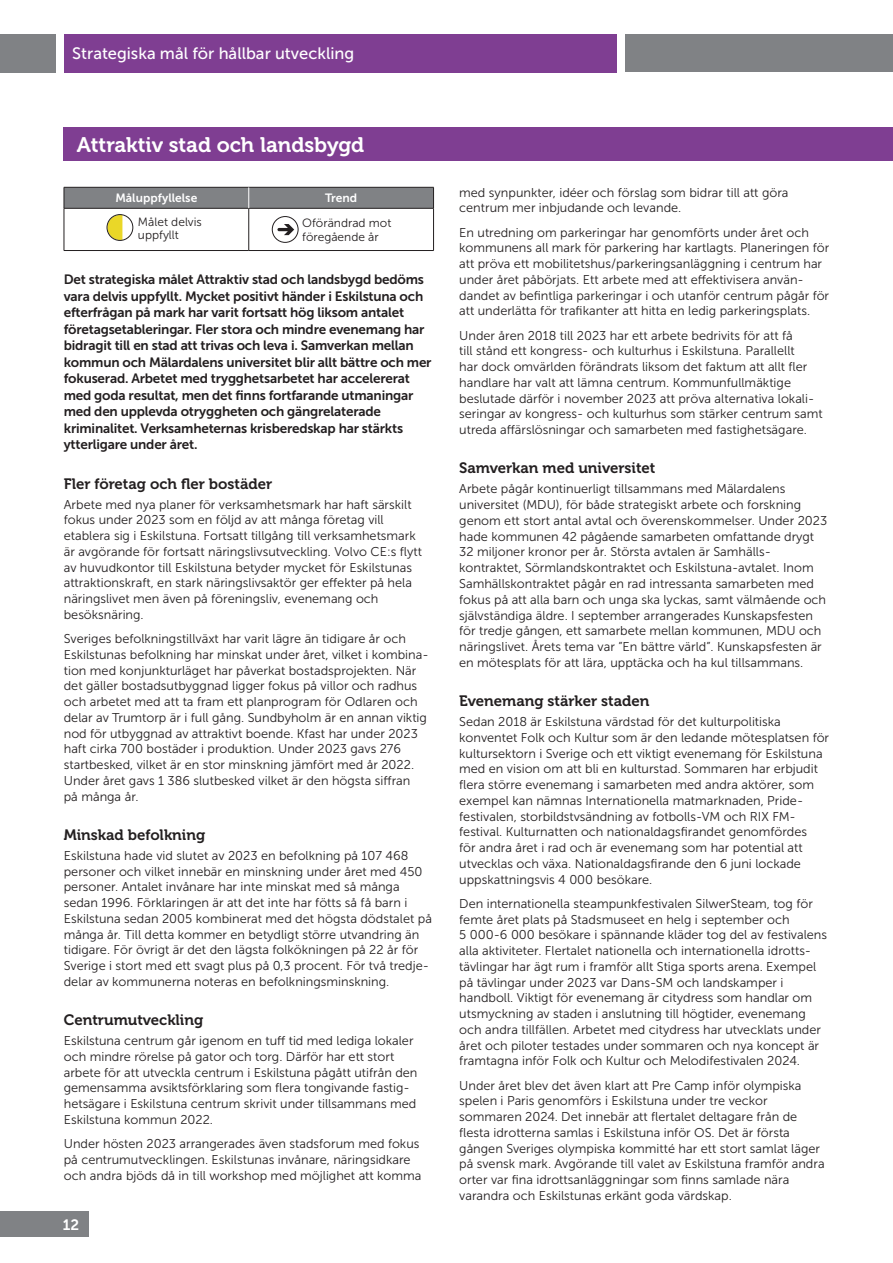
<style>
.page{position:relative;width:893px;height:1263px;background:#fff}
.page>*{position:absolute;margin:0;border:0;box-sizing:border-box;transform-origin:0 0}
.rubrik_med_lila_platta{font:21px "Museo 700";color:#fff}
.åtagande_text{font:16.5px "Museo Sans 500";color:#fff}
.mellanrubrik{font:15px "Museo 700";color:#231f20}
.t1{font:15px "Museo Sans 700";color:#fff}
.ingress{font:13.5px/16.5px "Museo Sans 700";letter-spacing:-.015em;color:#231f20}
.brödtext{font:12.75px/15.8px "Museo Sans 300";color:#231f20}
.brödtext-2{font:12px/13.5px "Museo Sans 300";color:#231f20}
.tabell_text_fet{font:12px "Museo Sans 700";color:#fff}
</style>
<div class="page">
<div style="left:0;top:1211px;width:89px;height:26px;background:#808285"></div>
<hr style="left:64px;top:208px;width:185px;height:1px;background:#231f20">
<hr style="left:64px;top:208px;width:1px;height:42px;background:#231f20">
<hr style="left:249px;top:208px;width:185px;height:1px;background:#231f20">
<hr style="left:248px;top:208px;width:1px;height:42px;background:#231f20">
<hr style="left:433px;top:208px;width:1px;height:42px;background:#231f20">
<hr style="left:64px;top:250px;width:185px;height:1px;background:#231f20">
<hr style="left:249px;top:250px;width:185px;height:1px;background:#231f20">
<svg style="left:64px;top:187px;width:370px;height:21px;background:#7b7d80"></svg>
<svg style="left:107px;top:215px;width:26px;height:25px"></svg>
<svg style="left:107px;top:215px;width:15px;height:25px"></svg>
<div style="left:107px;top:214px;width:26px;height:27px;border:1px solid #231f20;border-radius:50%"></div>
<div style="left:272px;top:216px;width:26px;height:27px;border:1px solid #231f20;border-radius:50%"></div>
<svg style="left:277px;top:224px;width:17px;height:11px"></svg>
<div style="left:64px;top:34px;width:553px;height:38px;background:#7f3e92"></div>
<div style="left:0;top:34px;width:55px;height:38px;background:#808285"></div>
<div style="left:625px;top:34px;width:268px;height:38px;background:#808285"></div>
<div style="left:64px;top:128px;width:829px;height:33px;background:#7f3e92"></div>
<p class="åtagande_text" style="left:72px;top:45px;width:283px">Strategiska mål för hållbar utveckling</p>
<p class="rubrik_med_lila_platta" style="left:77px;top:133px;width:289px">Attraktiv stad och landsbygd</p>
<p class="tabell_text_fet" style="left:115px;top:191px;width:83px">Måluppfyllelse</p>
<p class="tabell_text_fet" style="left:325px;top:191px;width:34px">Trend</p>
<p class="brödtext-2" style="left:138px;top:215px;width:65px">Målet delvis uppfyllt</p>
<p class="brödtext-2" style="left:302px;top:216px;width:91px">Oförändrad mot föregående år</p>
<p class="ingress" style="left:64px;top:271px;width:369px">Det strategiska målet Attraktiv stad och landsbygd bedöms vara delvis uppfyllt. Mycket positivt händer i Eskilstuna och efterfrågan på mark har varit fortsatt hög liksom antalet företagsetableringar. Fler stora och mindre evenemang har bidragit till en stad att trivas och leva i. Samverkan mellan kommun och Mälardalens universitet blir allt bättre och mer fokuserad. Arbetet med trygghetsarbetet har accelererat med goda resultat, men det finns fortfarande utmaningar med den upplevda otryggheten och gängrelaterade kriminalitet. Verksamheternas krisberedskap har stärkts ytterligare under året.</p>
<p class="mellanrubrik" style="left:64px;top:475px;width:210px">Fler företag och fler bostäder</p>
<p class="brödtext" style="left:64px;top:496px;width:360px">Arbete med nya planer för verksamhetsmark har haft särskilt fokus under 2023 som en följd av att många företag vill etablera sig i Eskilstuna. Fortsatt tillgång till verksamhetsmark är avgörande för fortsatt näringslivsutveckling. Volvo CE:s flytt av huvudkontor till Eskilstuna betyder mycket för Eskilstunas attraktionskraft, en stark näringslivsaktör ger effekter på hela näringslivet men även på föreningsliv, evenemang och besöksnäring.</p>
<p class="brödtext" style="left:64px;top:631px;width:366px">Sveriges befolkningstillväxt har varit lägre än tidigare år och Eskilstunas befolkning har minskat under året, vilket i kombina&shy;tion med konjunkturläget har påverkat bostadsprojekten. När det gäller bostadsutbyggnad ligger fokus på villor och radhus och arbetet med att ta fram ett planprogram för Odlaren och delar av Trumtorp är i full gång. Sundbyholm är en annan viktig nod för utbyggnad av attraktivt boende. Kfast har under 2023 haft cirka 700 bostäder i produktion. Under 2023 gavs 276 startbesked, vilket är en stor minskning jämfört med år 2022.<br>Under året gavs 1 386 slutbesked vilket är den högsta siffran<br>på många år.</p>
<p class="mellanrubrik" style="left:64px;top:826px;width:143px">Minskad befolkning</p>
<p class="brödtext" style="left:64px;top:848px;width:370px">Eskilstuna hade vid slutet av 2023 en befolkning på 107 468 personer och vilket innebär en minskning under året med 450 personer. Antalet invånare har inte minskat med så många sedan 1996. Förklaringen är att det inte har fötts så få barn i Eskilstuna sedan 2005 kombinerat med det högsta dödstalet på många år. Till detta kommer en betydligt större utvandring än tidigare. För övrigt är det den lägsta folkökningen på 22 år för Sverige i stort med ett svagt plus på 0,3 procent. För två tredje&shy;delar av kommunerna noteras en befolkningsminskning.</p>
<p class="mellanrubrik" style="left:64px;top:1012px;width:141px">Centrumutveckling</p>
<p class="brödtext" style="left:64px;top:1033px;width:355px">Eskilstuna centrum går igenom en tuff tid med lediga lokaler och mindre rörelse på gator och torg. Därför har ett stort arbete för att utveckla centrum i Eskilstuna pågått utifrån den gemensamma avsiktsförklaring som flera tongivande fastig&shy;hetsägare i Eskilstuna centrum skrivit under tillsammans med Eskilstuna kommun 2022.</p>
<p class="brödtext" style="left:64px;top:1136px;width:359px">Under hösten 2023 arrangerades även stadsforum med fokus på centrumutvecklingen. Eskilstunas invånare, näringsidkare och andra bjöds då in till workshop med möjlighet att komma</p>
<p class="t1" style="left:63px;top:1216px;width:18px">12</p>
<p class="brödtext" style="left:459px;top:184px;width:331px">med synpunkter, idéer och förslag som bidrar till att göra centrum mer inbjudande och levande.</p>
<p class="brödtext" style="left:459px;top:224px;width:371px">En utredning om parkeringar har genomförts under året och kommunens all mark för parkering har kartlagts. Planeringen för att pröva ett mobilitetshus/parkeringsanläggning i centrum har under året påbörjats. Ett arbete med att effektivisera använ&shy;dandet av befintliga parkeringar i och utanför centrum pågår för att underlätta för trafikanter att hitta en ledig parkeringsplats.</p>
<p class="brödtext" style="left:459px;top:327px;width:365px">Under åren 2018 till 2023 har ett arbete bedrivits för att få<br>till stånd ett kongress- och kulturhus i Eskilstuna. Parallellt<br>har dock omvärlden förändrats liksom det faktum att allt fler handlare har valt att lämna centrum. Kommunfullmäktige beslutade därför i november 2023 att pröva alternativa lokali&shy;seringar av kongress- och kulturhus som stärker centrum samt utreda affärslösningar och samarbeten med fastighetsägare.</p>
<p class="mellanrubrik" style="left:459px;top:460px;width:198px">Samverkan med universitet</p>
<p class="brödtext" style="left:459px;top:481px;width:369px">Arbete pågår kontinuerligt tillsammans med Mälardalens universitet (MDU), för både strategiskt arbete och forskning genom ett stort antal avtal och överenskommelser. Under 2023 hade kommunen 42 pågående samarbeten omfattande drygt 32 miljoner kronor per år. Största avtalen är Samhälls&shy;kontraktet, Sörmlandskontraktet och Eskilstuna-avtalet. Inom Samhällskontraktet pågår en rad intressanta samarbeten med fokus på att alla barn och unga ska lyckas, samt välmående och självständiga äldre. I september arrangerades Kunskapsfesten för tredje gången, ett samarbete mellan kommunen, MDU och näringslivet. Årets tema var ”En bättre värld”. Kunskapsfesten är en mötesplats för att lära, upptäcka och ha kul tillsammans.</p>
<p class="mellanrubrik" style="left:459px;top:692px;width:192px">Evenemang stärker staden</p>
<p class="brödtext" style="left:459px;top:714px;width:371px">Sedan 2018 är Eskilstuna värdstad för det kulturpolitiska konventet Folk och Kultur som är den ledande mötesplatsen för kultursektorn i Sverige och ett viktigt evenemang för Eskilstuna med en vision om att bli en kulturstad. Sommaren har erbjudit flera större evenemang i samarbeten med andra aktörer, som exempel kan nämnas Internationella matmarknaden, Pride&shy;festivalen, storbildstvsändning av fotbolls-VM och RIX FM&shy;festival. Kulturnatten och nationaldagsfirandet genomfördes<br>för andra året i rad och är evenemang som har potential att utvecklas och växa. Nationaldagsfirande den 6 juni lockade uppskattningsvis 4 000 besökare.</p>
<p class="brödtext" style="left:459px;top:896px;width:369px">Den internationella steampunkfestivalen SilwerSteam, tog för femte året plats på Stadsmuseet en helg i september och<br>5 000-6 000 besökare i spännande kläder tog del av festivalens alla aktiviteter. Flertalet nationella och internationella idrotts&shy;tävlingar har ägt rum i framför allt Stiga sports arena. Exempel på tävlingar under 2023 var Dans-SM och landskamper i handboll. Viktigt för evenemang är citydress som handlar om utsmyckning av staden i anslutning till högtider, evenemang och andra tillfällen. Arbetet med citydress har utvecklats under året och piloter testades under sommaren och nya koncept är framtagna inför Folk och Kultur och Melodifestivalen 2024.</p>
<p class="brödtext" style="left:459px;top:1077px;width:367px">Under året blev det även klart att Pre Camp inför olympiska spelen i Paris genomförs i Eskilstuna under tre veckor sommaren 2024. Det innebär att flertalet deltagare från de flesta idrotterna samlas i Eskilstuna inför OS. Det är första gången Sveriges olympiska kommitté har ett stort samlat läger på svensk mark. Avgörande till valet av Eskilstuna framför andra orter var fina idrottsanläggningar som finns samlade nära varandra och Eskilstunas erkänt goda värdskap.</p>
</div>
